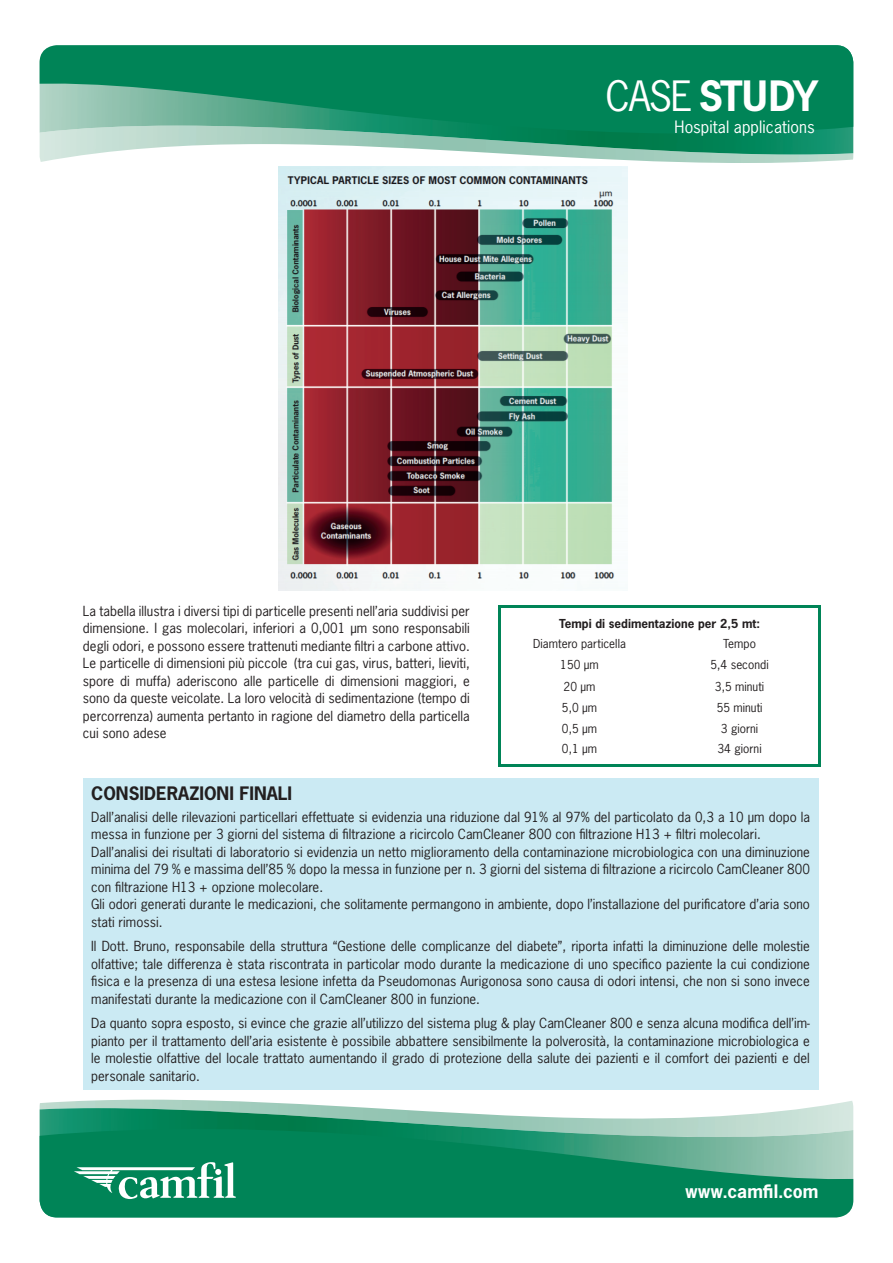
<style>
.page{position:relative;width:893px;height:1263px;background:#fff}
.page>*{position:absolute;margin:0;border:0;box-sizing:border-box;transform-origin:0 0}
.t1{font:700 39.3px "News Gothic Std";letter-spacing:-.045em;color:#fff}
.t2{font:700 17.55px "News Gothic Std";color:#231f20}
.t3{font:700 17.55px "News Gothic Std";color:#fff}
.t4{font:16.05px "News Gothic Std";letter-spacing:.005em;color:#fff}
.t5{font:13.05px/17.4px "News Gothic Std";color:#231f20;text-align:justify}
.t6{font:11.7px "News Gothic Std";color:#231f20}
.t7{font:700 11.7px "News Gothic Std";color:#231f20}
.s1{font-weight:400}
</style>
<div class="page">
<hr style="left:498px;top:605px;width:161px;height:3px;background:#008457">
<hr style="left:498px;top:608px;width:3px;height:25px;background:#008457">
<hr style="left:659px;top:605px;width:162px;height:3px;background:#008457">
<hr style="left:818px;top:608px;width:3px;height:25px;background:#008457">
<hr style="left:498px;top:633px;width:3px;height:21px;background:#008457">
<hr style="left:818px;top:633px;width:3px;height:21px;background:#008457">
<hr style="left:498px;top:654px;width:3px;height:22px;background:#008457">
<hr style="left:818px;top:654px;width:3px;height:22px;background:#008457">
<hr style="left:498px;top:676px;width:3px;height:21px;background:#008457">
<hr style="left:818px;top:676px;width:3px;height:21px;background:#008457">
<hr style="left:498px;top:697px;width:3px;height:21px;background:#008457">
<hr style="left:818px;top:697px;width:3px;height:21px;background:#008457">
<hr style="left:498px;top:718px;width:3px;height:21px;background:#008457">
<hr style="left:818px;top:718px;width:3px;height:21px;background:#008457">
<hr style="left:498px;top:739px;width:3px;height:25px;background:#008457">
<hr style="left:818px;top:739px;width:3px;height:25px;background:#008457">
<hr style="left:498px;top:764px;width:161px;height:3px;background:#008457">
<hr style="left:659px;top:764px;width:162px;height:3px;background:#008457">
<div style="left:83px;top:778px;width:735px;height:312px;background:#cbeaf3"></div>
<svg style="left:40px;top:45px;width:813px;height:117px;background:#369c79"></svg>
<svg style="left:40px;top:1101px;width:813px;height:116px;background:#399e7b"></svg>
<svg style="left:74px;top:1162px;width:162px;height:37px"></svg>
<img style="left:279px;top:166px;width:348px;height:424px">
<h1 class="t1" style="left:605px;top:72px;width:215px"><span class="s1">CASE</span> STUDY</h1>
<p class="t4" style="left:674px;top:120px;width:142px">Hospital applications</p>
<p class="t5" style="left:83px;top:603px;width:388px">La tabella illustra i diversi tipi di particelle presenti nell’aria suddivisi per dimensione. I gas molecolari, inferiori a 0,001 µm sono responsabili degli odori, e possono essere trattenuti mediante filtri a carbone attivo.<br>Le particelle di dimensioni più piccole (tra cui gas, virus, batteri, lieviti, spore di muffa) aderiscono alle particelle di dimensioni maggiori, e sono da queste veicolate. La loro velocità di sedimentazione (tempo di percorrenza) aumenta pertanto in ragione del diametro della particella cui sono adese</p>
<p class="t7" style="left:559px;top:616px;width:202px">Tempi di sedimentazione per 2,5 mt:</p>
<p class="t6" style="left:533px;top:639px;width:94px">Diamtero particella</p>
<p class="t6" style="left:723px;top:639px;width:34px">Tempo</p>
<p class="t6" style="left:560px;top:660px;width:40px">150 µm</p>
<p class="t6" style="left:710px;top:660px;width:60px">5,4 secondi</p>
<p class="t6" style="left:563px;top:682px;width:33px">20 µm</p>
<p class="t6" style="left:715px;top:682px;width:51px">3,5 minuti</p>
<p class="t6" style="left:562px;top:703px;width:37px">5,0 µm</p>
<p class="t6" style="left:716px;top:703px;width:47px">55 minuti</p>
<p class="t6" style="left:562px;top:723px;width:37px">0,5 µm</p>
<p class="t6" style="left:721px;top:723px;width:39px">3 giorni</p>
<p class="t6" style="left:562px;top:744px;width:37px">0,1 µm</p>
<p class="t6" style="left:717px;top:744px;width:46px">34 giorni</p>
<h2 class="t2" style="left:91px;top:782px;width:202px">CONSIDERAZIONI FINALI</h2>
<p class="t5" style="left:91px;top:809px;width:720px;text-align:left">Dall’analisi delle rilevazioni particellari effettuate si evidenzia una riduzione dal 91% al 97% del particolato da 0,3 a 10 µm dopo la messa in funzione per 3 giorni del sistema di filtrazione a ricircolo CamCleaner 800 con filtrazione H13 + filtri molecolari.<br>Dall’analisi dei risultati di laboratorio si evidenzia un netto miglioramento della contaminazione microbiologica con una diminuzione minima del 79 % e massima dell’85 % dopo la messa in funzione per n. 3 giorni del sistema di filtrazione a ricircolo CamCleaner 800 con filtrazione H13 + opzione molecolare.<br>Gli odori generati durante le medicazioni, che solitamente permangono in ambiente, dopo l’installazione del purificatore d’aria sono stati rimossi.</p>
<p class="t5" style="left:91px;top:939px;width:720px">Il Dott. Bruno, responsabile della struttura “Gestione delle complicanze del diabete”, riporta infatti la diminuzione delle molestie olfattive; tale differenza è stata riscontrata in particolar modo durante la medicazione di uno specifico paziente la cui condizione fisica e la presenza di una estesa lesione infetta da Pseudomonas Aurigonosa sono causa di odori intensi, che non si sono invece manifestati durante la medicazione con il CamCleaner 800 in funzione.</p>
<p class="t5" style="left:91px;top:1016px;width:720px">Da quanto sopra esposto, si evince che grazie all’utilizzo del sistema plug &amp; play CamCleaner 800 e senza alcuna modifica dell’im&shy;pianto per il trattamento dell’aria esistente è possibile abbattere sensibilmente la polverosità, la contaminazione microbiologica e le molestie olfattive del locale trattato aumentando il grado di protezione della salute dei pazienti e il comfort dei pazienti e del personale sanitario.</p>
<h2 class="t3" style="left:685px;top:1181px;width:135px">www.camfil.com</h2>
</div>
